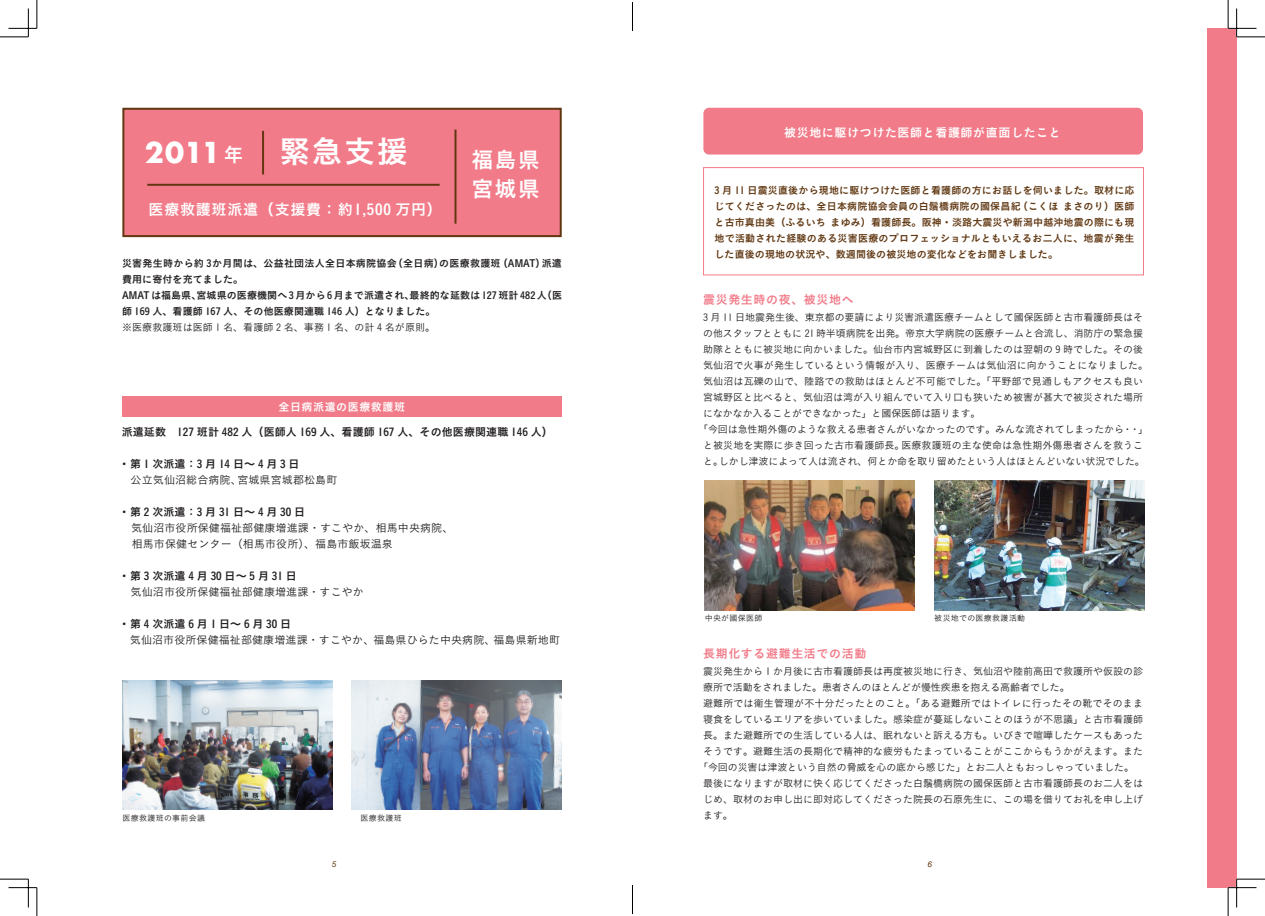
<style>
.page{position:relative;width:1265px;height:916px;background:#fff}
.page>*{position:absolute;margin:0;border:0;box-sizing:border-box;transform-origin:0 0}
.t1{font:31px "Koburina Go Std W6";color:#fff}
.t2{font:700 28px "Futura";color:#fff}
.t3{font:22px/29.5px "Koburina Go Std W6";letter-spacing:.05em;color:#fff}
.t4{font:15px "Koburina Go Std W6";letter-spacing:.05em;color:#fff}
.t5{font:12px "Koburina Go Std W6";letter-spacing:.05em;color:#f27b89}
.t6{font:12px "Koburina Go Std W6";letter-spacing:.05em;color:#fff}
.t7{font:11px/16px "Koburina Go Std W3";letter-spacing:.01em;color:#231f20}
.t8{font:11px "Koburina Go Std W6";letter-spacing:.26em;color:#231f20}
.t9{font:11px "Koburina Go Std W6";letter-spacing:.01em;color:#231f20}
.t10{font:11px "Koburina Go Std W6";letter-spacing:.05em;color:#fff}
.t11{font:10px "Koburina Go Std W3";color:#231f20}
.t12{font:10px/16px "Koburina Go Std W6";letter-spacing:.01em;color:#603711;text-align:justify}
.t13{font:10px/16px "Koburina Go Std W6";letter-spacing:.01em;color:#231f20}
.t14{font:8px "Koburina Go Std W3";letter-spacing:.04em;color:#231f20}
.t15{font:italic 8px "Helvetica Neue";color:#603711}
.s1{font-family:"Koburina Go Std W6";font-weight:400;font-size:19.6px}
.s2{font-family:"Koburina Go Std W6"}
</style>
<div class="page">
<svg style="left:122px;top:107px;width:440px;height:131px;background:#ea7984"></svg>
<div style="left:1206px;top:28px;width:30px;height:859px;background:#f27b89"></div>
<img style="left:352px;top:680px;width:209px;height:130px">
<img style="left:934px;top:480px;width:210px;height:130px">
<img style="left:122px;top:680px;width:210px;height:130px">
<img style="left:704px;top:480px;width:210px;height:130px">
<hr style="left:454px;top:130px;width:2px;height:94px;background:#603711">
<div style="left:122px;top:396px;width:439px;height:21px;background:#f27b89"></div>
<div style="left:703px;top:108px;width:439px;height:46px;background:#f27b89;border-radius:6px"></div>
<div style="left:703px;top:167px;width:440px;height:108px;border:1px solid #f27b89"></div>
<svg style="left:0;top:0;width:38px;height:38px"></svg>
<svg style="left:0;top:878px;width:38px;height:38px"></svg>
<svg style="left:1227px;top:0;width:37px;height:38px"></svg>
<svg style="left:1227px;top:878px;width:37px;height:38px"></svg>
<svg style="left:632px;top:3px;width:1px;height:28px"></svg>
<svg style="left:632px;top:885px;width:1px;height:28px"></svg>
<h2 class="t2" style="left:145px;top:132px;width:100px">2011 <span class="s1">年</span></h2>
<h1 class="t1" style="left:279px;top:128px;width:130px">緊急支援</h1>
<h3 class="t4" style="left:149px;top:198px;width:295px">医療救護班派遣（支援費：約1,500 万円）</h3>
<h3 class="t3" style="left:471px;top:145px;width:70px">福島県宮城県</h3>
<p class="t13" style="left:122px;top:255px;width:441px">災害発生時から約 3か月間は、公益社団法人全日本病院協会（全日病）の医療救護班（AMAT）派遣費用に寄付を充てました。<br>AMATは福島県、宮城県の医療機関へ3月から6月まで派遣され、最終的な延数は127班計482人（医師 169 人、看護師 167 人、その他医療関連職 146 人）となりました。</p>
<p class="t11" style="left:122px;top:319px;width:315px">※医療救護班は医師 1 名、看護師 2 名、事務 1 名、の計 4 名が原則。</p>
<p class="t10" style="left:278px;top:398px;width:128px">全日病派遣の医療救護班</p>
<p class="t9" style="left:122px;top:423px;width:432px">派遣延数　127 班計 482 人（医師人 169 人、看護師 167 人、その他医療関連職 146 人）</p>
<p class="t8" style="left:119px;top:455px;width:182px">・第1次派遣：3月14日～4月3日</p>
<p class="t7" style="left:131px;top:472px;width:208px">公立気仙沼総合病院、宮城県宮城郡松島町</p>
<p class="t8" style="left:119px;top:503px;width:188px">・第2次派遣：3月31日～4月30日</p>
<p class="t7" style="left:122px;top:520px;width:333px;text-indent:4px"><span class="s2">　</span>気仙沼市役所保健福祉部健康増進課・すこやか、相馬中央病院、　相馬市保健センター（相馬市役所）、福島市飯坂温泉</p>
<p class="t8" style="left:119px;top:567px;width:190px">・第3次派遣4月30日～5月31日　</p>
<p class="t7" style="left:122px;top:584px;width:244px">　気仙沼市役所保健福祉部健康増進課・すこやか</p>
<p class="t8" style="left:119px;top:615px;width:174px">・第4次派遣6月1日～6月30日</p>
<p class="t7" style="left:130px;top:632px;width:431px">気仙沼市役所保健福祉部健康増進課・すこやか、福島県ひらた中央病院、福島県新地町</p>
<p class="t14" style="left:122px;top:812px;width:84px">医療救護班の事前会議</p>
<p class="t14" style="left:360px;top:812px;width:43px">医療救護班</p>
<p class="t6" style="left:784px;top:124px;width:278px">被災地に駆けつけた医師と看護師が直面したこと</p>
<p class="t12" style="left:714px;top:182px;width:421px">3 月 11 日震災直後から現地に駆けつけた医師と看護師の方にお話しを伺いました。取材に応じてくださったのは、全日本病院協会会員の白鬚橋病院の國保昌紀（こくほ まさのり）医師と古市真由美（ふるいち まゆみ）看護師長。阪神・淡路大震災や新潟中越沖地震の際にも現地で活動された経験のある災害医療のプロフェッショナルともいえるお二人に、地震が発生した直後の現地の状況や、数週間後の被災地の変化などをお聞きしました。</p>
<p class="t5" style="left:703px;top:290px;width:152px">震災発生時の夜、被災地へ</p>
<p class="t11" style="left:703px;top:309px;width:441px">3 月 11 日地震発生後、東京都の要請により災害派遣医療チームとして國保医師と古市看護師長はそ</p>
<p class="t11" style="left:703px;top:325px;width:441px">の他スタッフとともに 21時半頃病院を出発。帝京大学病院の医療チームと合流し、消防庁の緊急援</p>
<p class="t11" style="left:703px;top:341px;width:441px">助隊とともに被災地に向かいました。仙台市内宮城野区に到着したのは翌朝の 9 時でした。その後</p>
<p class="t11" style="left:703px;top:357px;width:446px">気仙沼で火事が発生しているという情報が入り、医療チームは気仙沼に向かうことになりました。</p>
<p class="t11" style="left:703px;top:373px;width:441px">気仙沼は瓦礫の山で、陸路での救助はほとんど不可能でした。「平野部で見通しもアクセスも良い</p>
<p class="t11" style="left:703px;top:389px;width:441px">宮城野区と比べると、気仙沼は湾が入り組んでいて入り口も狭いため被害が甚大で被災された場所</p>
<p class="t11" style="left:703px;top:405px;width:279px">になかなか入ることができなかった」と國保医師は語ります。</p>
<p class="t11" style="left:698px;top:421px;width:451px">「今回は急性期外傷のような救える患者さんがいなかったのです。みんな流されてしまったから・・」</p>
<p class="t11" style="left:703px;top:437px;width:441px">と被災地を実際に歩き回った古市看護師長。医療救護班の主な使命は急性期外傷患者さんを救うこ</p>
<p class="t11" style="left:703px;top:453px;width:443px">と。しかし津波によって人は流され、何とか命を取り留めたという人はほとんどいない状況でした。</p>
<p class="t14" style="left:704px;top:612px;width:59px">中央が國保医師</p>
<p class="t5" style="left:703px;top:644px;width:165px">長期化する避難生活での活動</p>
<p class="t14" style="left:934px;top:612px;width:92px">被災地での医療救護活動</p>
<p class="t11" style="left:703px;top:663px;width:441px">震災発生から１か月後に古市看護師長は再度被災地に行き、気仙沼や陸前高田で救護所や仮設の診</p>
<p class="t11" style="left:703px;top:679px;width:368px">療所で活動をされました。患者さんのほとんどが慢性疾患を抱える高齢者でした。</p>
<p class="t11" style="left:703px;top:695px;width:441px">避難所では衛生管理が不十分だったとのこと。「ある避難所ではトイレに行ったその靴でそのまま</p>
<p class="t11" style="left:703px;top:711px;width:441px">寝食をしているエリアを歩いていました。感染症が蔓延しないことのほうが不思議」と古市看護師</p>
<p class="t11" style="left:703px;top:727px;width:441px">長。また避難所での生活している人は、眠れないと訴える方も。いびきで喧嘩したケースもあった</p>
<p class="t11" style="left:703px;top:743px;width:441px">そうです。避難生活の長期化で精神的な疲労もたまっていることがここからもうかがえます。また</p>
<p class="t11" style="left:698px;top:759px;width:437px">「今回の災害は津波という自然の脅威を心の底から感じた」とお二人ともおっしゃっていました。</p>
<p class="t11" style="left:703px;top:775px;width:441px">最後になりますが取材に快く応じてくださった白鬚橋病院の國保医師と古市看護師長のお二人をは</p>
<p class="t11" style="left:703px;top:791px;width:441px">じめ、取材のお申し出に即対応してくださった院長の石原先生に、この場を借りてお礼を申し上げ</p>
<p class="t11" style="left:703px;top:807px;width:31px">ます。</p>
<p class="t15" style="left:332px;top:858px;width:6px">5</p>
<p class="t15" style="left:927px;top:858px;width:6px">6</p>
</div>
